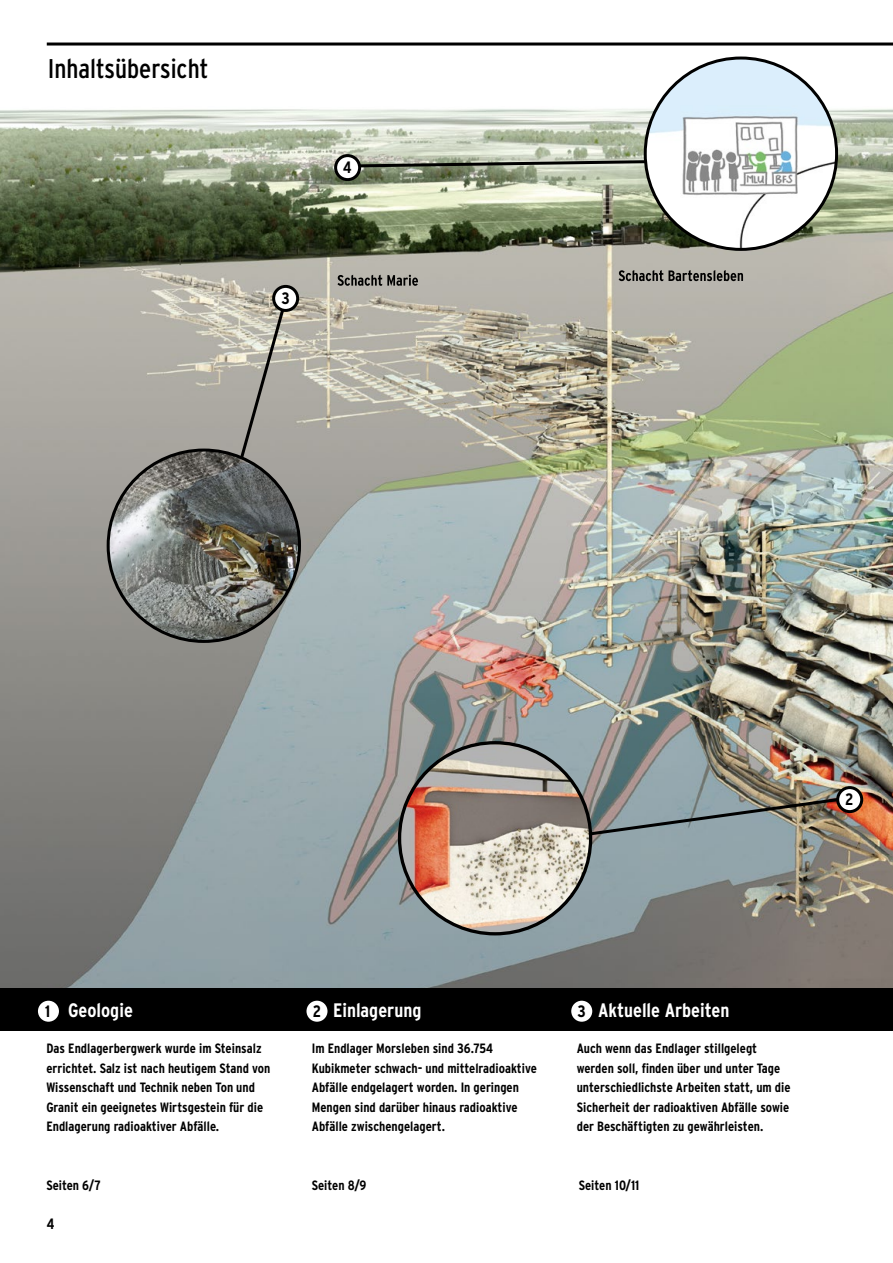
<style>
.page{position:relative;width:893px;height:1263px;background:#fff}
.page>*{position:absolute;margin:0;border:0;box-sizing:border-box;transform-origin:0 0}
.Seitenüberschrift{font:condensed 27px "Interstate";color:#000}
.Überschrift_Intersta{font:700 condensed 19.5px "Interstate";color:#fff}
.Beschriftung-groß{font:700 condensed 16.5px "Interstate";color:#000}
.t1{font:700 condensed 15px "Interstate";color:#000}
.Interstate-Text{font:700 condensed 13.5px/19.5px "Interstate";color:#000}
</style>
<div class="page">
<img style="left:0;top:97px;width:893px;height:892px">
<hr style="left:47px;top:43px;width:846px;height:3px;background:#000">
<div style="left:0;top:989px;width:893px;height:42px;background:#000"></div>
<svg style="left:340px;top:157px;width:305px;height:12px;background:#8b9182"></svg>
<svg style="left:581px;top:795px;width:271px;height:53px;background:#878f8d"></svg>
<div style="left:838px;top:787px;width:24px;height:25px;background:#fff;border-radius:50%"></div>
<div style="left:836px;top:786px;width:27px;height:27px;border:3px solid #000;border-radius:50%"></div>
<div style="left:336px;top:156px;width:24px;height:24px;background:#fff;border-radius:50%"></div>
<div style="left:334px;top:154px;width:27px;height:27px;border:3px solid #000;border-radius:50%"></div>
<div style="left:36px;top:999px;width:24px;height:24px;background:#fff;border-radius:50%"></div>
<div style="left:35px;top:998px;width:27px;height:27px;border:3px solid #000;border-radius:50%"></div>
<div style="left:305px;top:999px;width:24px;height:24px;background:#fff;border-radius:50%"></div>
<div style="left:303px;top:998px;width:27px;height:27px;border:3px solid #000;border-radius:50%"></div>
<div style="left:570px;top:999px;width:24px;height:24px;background:#fff;border-radius:50%"></div>
<div style="left:568px;top:998px;width:27px;height:27px;border:3px solid #000;border-radius:50%"></div>
<img style="left:400px;top:743px;width:191px;height:191px;border-radius:96px">
<img style="left:645px;top:58px;width:192px;height:191px;border-radius:96px">
<svg style="left:619px;top:270px;width:124px;height:11px"></svg>
<svg style="left:212px;top:289px;width:79px;height:217px;background:#afaca2"></svg>
<div style="left:274px;top:286px;width:24px;height:24px;background:#fff;border-radius:50%"></div>
<div style="left:272px;top:285px;width:27px;height:27px;border:3px solid #000;border-radius:50%"></div>
<img style="left:108px;top:450px;width:191px;height:191px;border-radius:96px">
<svg style="left:337px;top:275px;width:81px;height:11px"></svg>
<h2 class="Seitenüberschrift" style="left:48px;top:52px;width:162px">Inhaltsübersicht</h2>
<p class="Beschriftung-groß" style="left:281px;top:288px;width:10px">3</p>
<p class="Beschriftung-groß" style="left:343px;top:158px;width:10px">4</p>
<p class="Beschriftung-groß" style="left:845px;top:790px;width:10px">2</p>
<h3 class="Überschrift_Intersta" style="left:68px;top:998px;width:66px">Geologie</h3>
<h3 class="Überschrift_Intersta" style="left:333px;top:998px;width:90px">Einlagerung</h3>
<h3 class="Überschrift_Intersta" style="left:598px;top:998px;width:133px">Aktuelle Arbeiten</h3>
<h3 class="Beschriftung-groß" style="left:45px;top:1001px;width:7px">1</h3>
<h3 class="Beschriftung-groß" style="left:313px;top:1001px;width:10px">2</h3>
<h3 class="Beschriftung-groß" style="left:577px;top:1001px;width:10px">3</h3>
<p class="Interstate-Text" style="left:46px;top:1038px;width:225px">Das Endlagerbergwerk wurde im Steinsalz errichtet. Salz ist nach heutigem Stand von Wissenschaft und Technik neben Ton und Granit ein geeignetes Wirtsgestein für die Endlagerung radioaktiver Abfälle.</p>
<p class="Interstate-Text" style="left:312px;top:1038px;width:227px">Im Endlager Morsleben sind 36.754<br>Kubikmeter schwach- und mittelradioaktive Abfälle endgelagert worden. In geringen Mengen sind darüber hinaus radioaktive Abfälle zwischengelagert.</p>
<p class="Interstate-Text" style="left:577px;top:1038px;width:215px">Auch wenn das Endlager stillgelegt werden soll, finden über und unter Tage unterschiedlichste Arbeiten statt, um die Sicherheit der radioaktiven Abfälle sowie der Beschäftigten zu gewährleisten.</p>
<p class="Interstate-Text" style="left:46px;top:1175px;width:56px">Seiten 6/7</p>
<p class="Interstate-Text" style="left:312px;top:1175px;width:56px">Seiten 8/9</p>
<p class="Interstate-Text" style="left:579px;top:1175px;width:62px">Seiten 10/11</p>
<p class="t1" style="left:47px;top:1214px;width:9px">4</p>
</div>
